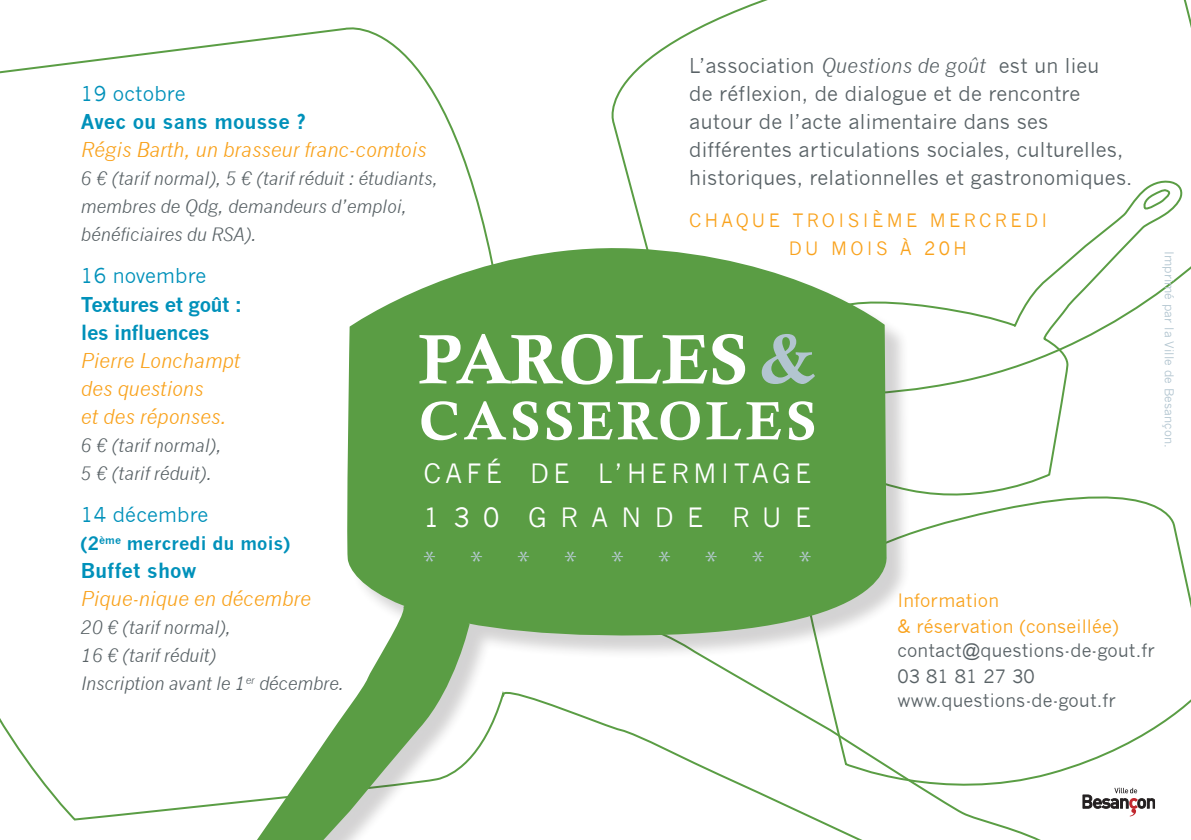
<style>
.page{position:relative;width:1191px;height:840px;background:#fff}
.page>*{position:absolute;margin:0;border:0;box-sizing:border-box;transform-origin:0 0}
.t1{font:70px "Calis MT Bol";color:#fff}
.t2{font:54px "Calis MT Bol";letter-spacing:.075em;color:#fff}
.t3{font:26px/44px "News Gothic";letter-spacing:.17em;color:#fff}
.t4{font:26px "News Gothic";color:#b6cad2}
.t5{font:20px/28px "News Gothic";letter-spacing:.01em;color:#596266}
.t6{font:italic 20px/28px "News Gothic";color:#f9a21c}
.t7{font:20px "News Gothic";letter-spacing:.01em;color:#0091ba}
.t8{font:700 20px/28px "News Gothic";letter-spacing:-.02em;color:#0091ba}
.t9{font:700 20px "News Gothic";letter-spacing:.01em;color:#0091ba}
.t10{font:italic 18px/28px "News Gothic";letter-spacing:-.005em;color:#596266}
.t11{font:18px/26px "News Gothic";letter-spacing:.01em;color:#596266}
.t12{font:18px/26px "News Gothic";letter-spacing:.01em;color:#f9a21c}
.t13{font:18px/28px "News Gothic";letter-spacing:.19em;color:#f9a21c}
.t14{font:700 18px "News Gothic";letter-spacing:.01em;color:#0091ba}
.t15{font:12px "News Gothic";letter-spacing:.01em;color:#b2c5d0}
.s1{font-style:italic}
.s2{color:#b2c5d0}
</style>
<div class="page">
<svg style="left:911px;top:180px;width:274px;height:166px"></svg>
<svg style="left:911px;top:346px;width:280px;height:459px"></svg>
<svg style="left:347px;top:241px;width:549px;height:397px;background:#6da85a"></svg>
<svg style="left:166px;top:598px;width:304px;height:241px"></svg>
<svg style="left:1082px;top:787px;width:73px;height:29px"></svg>
<p class="t5" style="left:689px;top:52px;width:445px">L’association <span class="s1">Questions de goût</span> est un lieu<br>de réflexion, de dialogue et de rencontre autour de l’acte alimentaire dans ses différentes articulations sociales, culturelles, historiques, relationnelles et gastronomiques.</p>
<p class="t13" style="left:788px;top:206px;width:260px;text-indent:-99px">CHAQUE TROISIÈME MERCREDI<br>DU MOIS À 20H</p>
<p class="t7" style="left:81px;top:82px;width:106px">19 octobre</p>
<p class="t9" style="left:81px;top:110px;width:226px">Avec ou sans mousse ?</p>
<p class="t6" style="left:81px;top:136px;width:347px">Régis Barth, un brasseur franc-comtois</p>
<p class="t10" style="left:81px;top:165px;width:358px">6 € (tarif normal), 5 € (tarif réduit : étudiants, membres de Qdg, demandeurs d’emploi, bénéficiaires du RSA).</p>
<p class="t7" style="left:81px;top:264px;width:127px">16 novembre</p>
<p class="t8" style="left:81px;top:290px;width:163px">Textures et goût : les influences</p>
<p class="t6" style="left:81px;top:346px;width:161px">Pierre Lonchampt des questions<br>et des réponses.</p>
<p class="t10" style="left:81px;top:431px;width:142px">6 € (tarif normal),<br>5 € (tarif réduit).</p>
<p class="t7" style="left:81px;top:502px;width:129px">14 décembre</p>
<p class="t14" style="left:81px;top:532px;width:210px">(2<sup>ème</sup> mercredi du mois)</p>
<p class="t9" style="left:81px;top:558px;width:117px">Buffet show</p>
<p class="t6" style="left:81px;top:584px;width:232px">Pique-nique en décembre</p>
<p class="t10" style="left:81px;top:613px;width:265px">20 € (tarif normal),<br>16 € (tarif réduit)<br>Inscription avant le 1<sup>er</sup> décembre.</p>
<p class="t15" style="left:1176px;top:250px;width:198px;rotate:90deg">Imprimé par la Ville de Besançon.</p>
<h1 class="t1" style="left:419px;top:319px;width:398px">PAROLES <span class="s2">&amp;</span></h1>
<h2 class="t2" style="left:419px;top:389px;width:398px">CASSEROLES</h2>
<h3 class="t3" style="left:423px;top:451px;width:389px">CAFÉ DE L’HERMITAGE<br>130 GRANDE RUE</h3>
<h3 class="t4" style="left:423px;top:546px;width:61px">* *</h3>
<h3 class="t4" style="left:517px;top:546px;width:61px">* *</h3>
<h3 class="t4" style="left:611px;top:546px;width:61px">* *</h3>
<h3 class="t4" style="left:705px;top:546px;width:61px">* *</h3>
<h3 class="t4" style="left:799px;top:546px;width:14px">*</h3>
<p class="t12" style="left:897px;top:587px;width:223px">Information<br>&amp; réservation (conseillée)</p>
<p class="t11" style="left:897px;top:637px;width:259px">contact@questions-de-gout.fr<br>03 81 81 27 30</p>
<p class="t11" style="left:897px;top:687px;width:220px">www.questions-de-gout.fr</p>
</div>
